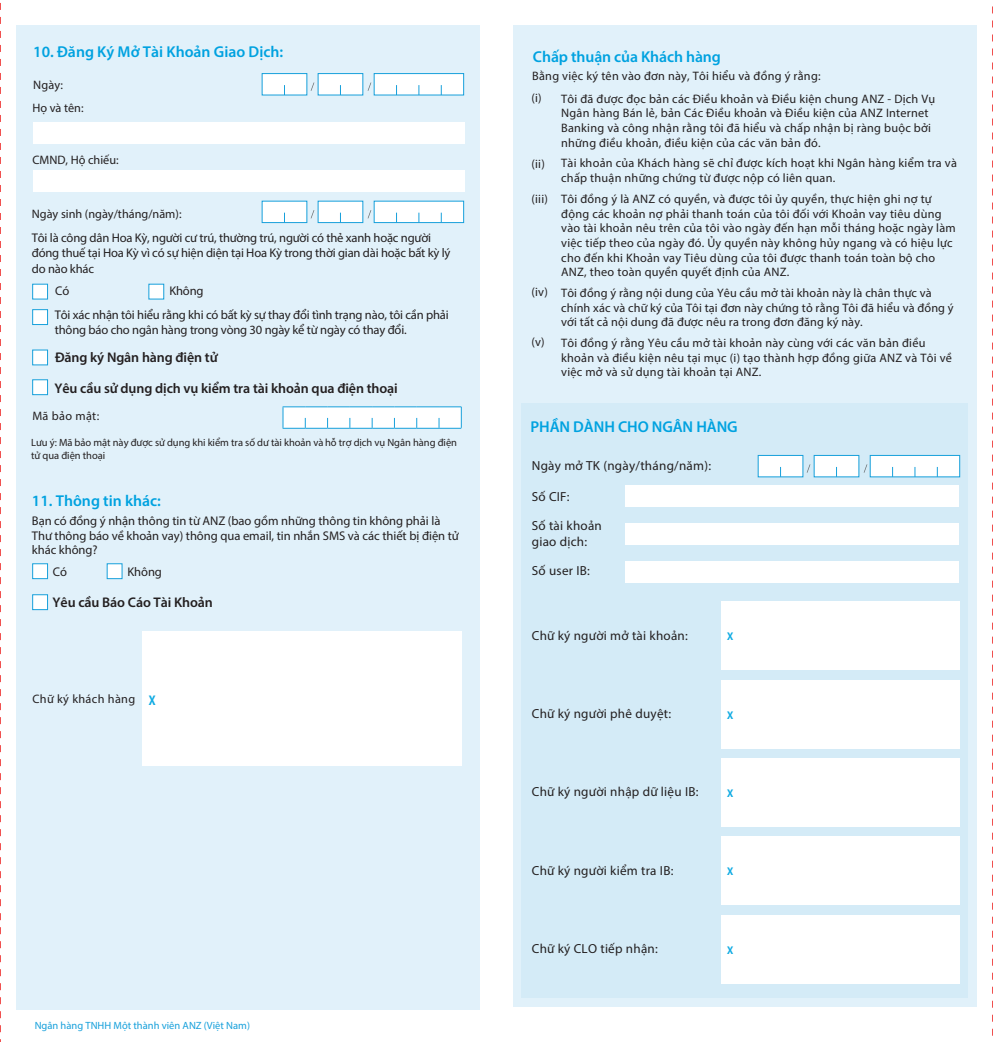
<style>
.page{position:relative;width:993px;height:1042px;background:#fff}
.page>*{position:absolute;margin:0;border:0;box-sizing:border-box;transform-origin:0 0}
.t1{font:600 19.43px "Myriad Pro";color:#10abe3;scale:.71 1}
.t2{font:600 15.75px "Myriad Pro";letter-spacing:-.005em;color:#00a2e0}
.t3{font:600 15.58px "Myriad Pro";color:#10abe3;scale:.8 1}
.t4{font:600 14px "Myriad Pro";letter-spacing:-.005em;color:#231f20}
.t5{font:13.12px/28.5px "Myriad Pro";letter-spacing:.02em;color:#231f20}
.t6{font:12.6px/15px "Myriad Pro";letter-spacing:-.015em;color:#231f20}
.t7{font:12.25px/14.7px "Myriad Pro";letter-spacing:.02em;color:#231f20}
.t8{font:12.25px/23.1px "Myriad Pro";color:#231f20}
.t9{font:10.5px/12.8px "Myriad Pro";letter-spacing:-.005em;color:#231f20}
.t10{font:10.5px "Myriad Pro";color:#17a0db}
</style>
<div class="page">
<div style="left:16px;top:25px;width:464px;height:984px;background:#e1f1fa"></div>
<svg style="left:0;top:3px;width:1px;height:1039px"></svg>
<div style="left:142px;top:632px;width:319px;height:134px;background:#fff"></div>
<div style="left:33px;top:122px;width:431px;height:22px;background:#fff"></div>
<div style="left:33px;top:170px;width:431px;height:22px;background:#fff"></div>
<div style="left:262px;top:201px;width:45px;height:22px;background:#fff;border:1px solid #17a0db"></div>
<div style="left:318px;top:201px;width:45px;height:22px;background:#fff;border:1px solid #17a0db"></div>
<div style="left:374px;top:201px;width:89px;height:22px;background:#fff;border:1px solid #17a0db"></div>
<svg style="left:311px;top:210px;width:3px;height:8px"></svg>
<svg style="left:367px;top:210px;width:4px;height:8px"></svg>
<div style="left:262px;top:73px;width:45px;height:22px;background:#fff;border:1px solid #17a0db"></div>
<div style="left:318px;top:73px;width:45px;height:22px;background:#fff;border:1px solid #17a0db"></div>
<div style="left:374px;top:73px;width:89px;height:22px;background:#fff;border:1px solid #17a0db"></div>
<svg style="left:310px;top:83px;width:4px;height:8px"></svg>
<svg style="left:367px;top:83px;width:4px;height:8px"></svg>
<div style="left:32px;top:594px;width:16px;height:16px;background:#fff;border:1px solid #17a0db"></div>
<div style="left:32px;top:284px;width:16px;height:15px;background:#fff;border:1px solid #17a0db"></div>
<div style="left:32px;top:309px;width:16px;height:16px;background:#fff;border:1px solid #17a0db"></div>
<div style="left:149px;top:284px;width:15px;height:15px;background:#fff;border:1px solid #17a0db"></div>
<div style="left:32px;top:350px;width:16px;height:15px;background:#fff;border:1px solid #17a0db"></div>
<div style="left:32px;top:563px;width:16px;height:16px;background:#fff;border:1px solid #17a0db"></div>
<div style="left:107px;top:563px;width:15px;height:16px;background:#fff;border:1px solid #17a0db"></div>
<svg style="left:282px;top:406px;width:180px;height:23px;background:#e3f3fa"></svg>
<div style="left:32px;top:379px;width:16px;height:16px;background:#fff;border:1px solid #17a0db"></div>
<div style="left:513px;top:25px;width:463px;height:981px;background:#e1f1fa"></div>
<div style="left:521px;top:403px;width:446px;height:595px;background:#d4ebf7"></div>
<div style="left:624px;top:523px;width:334px;height:21px;background:#fff"></div>
<div style="left:624px;top:561px;width:334px;height:21px;background:#fff"></div>
<div style="left:624px;top:485px;width:334px;height:21px;background:#fff"></div>
<div style="left:720px;top:601px;width:239px;height:69px;background:#fff"></div>
<div style="left:720px;top:680px;width:239px;height:68px;background:#fff"></div>
<div style="left:720px;top:758px;width:239px;height:69px;background:#fff"></div>
<div style="left:720px;top:836px;width:239px;height:69px;background:#fff"></div>
<div style="left:720px;top:915px;width:239px;height:68px;background:#fff"></div>
<div style="left:757px;top:455px;width:45px;height:22px;background:#fff;border:1px solid #17a0db"></div>
<div style="left:813px;top:455px;width:45px;height:22px;background:#fff;border:1px solid #17a0db"></div>
<div style="left:869px;top:455px;width:90px;height:22px;background:#fff;border:1px solid #17a0db"></div>
<svg style="left:806px;top:464px;width:4px;height:9px"></svg>
<svg style="left:863px;top:464px;width:4px;height:9px"></svg>
<p class="t2" style="left:33px;top:42px;width:251px">10. Đăng Ký Mở Tài Khoản Giao Dịch:</p>
<p class="t8" style="left:32px;top:73px;width:53px">Ngày:<br>Họ và tên:</p>
<p class="t8" style="left:32px;top:148px;width:88px">CMND, Hộ chiếu:</p>
<p class="t8" style="left:32px;top:202px;width:151px">Ngày sinh (ngày/tháng/năm):</p>
<p class="t6" style="left:32px;top:230px;width:420px">Tôi là công dân Hoa Kỳ, người cư trú, thường trú, người có thẻ xanh hoặc người đóng thuế tại Hoa Kỳ vì có sự hiện diện tại Hoa Kỳ trong thời gian dài hoặc bất kỳ lý do nào khác</p>
<p class="t6" style="left:55px;top:307px;width:395px">Tôi xác nhận tôi hiểu rằng khi có bất kỳ sự thay đổi tình trạng nào, tôi cần phải thông báo cho ngân hàng trong vòng 30 ngày kể từ ngày có thay đổi.</p>
<p class="t6" style="left:55px;top:283px;width:16px">Có</p>
<p class="t6" style="left:169px;top:283px;width:36px">Không</p>
<p class="t4" style="left:55px;top:348px;width:164px">Đăng ký Ngân hàng điện tử</p>
<p class="t4" style="left:54px;top:380px;width:345px">Yêu cầu sử dụng dịch vụ kiểm tra tài khoản qua điện thoại</p>
<p class="t7" style="left:32px;top:408px;width:68px">Mã bảo mật:</p>
<p class="t9" style="left:31px;top:436px;width:427px">Lưu ý: Mã bảo mật này được sử dụng khi kiểm tra số dư tài khoản và hỗ trợ dịch vụ Ngân hàng điện tử qua điện thoại</p>
<p class="t2" style="left:32px;top:490px;width:130px">11. Thông tin khác:</p>
<p class="t6" style="left:32px;top:514px;width:428px;line-height:14.5px">Bạn có đồng ý nhận thông tin từ ANZ (bao gồm những thông tin không phải là<br>Thư thông báo về khoản vay) thông qua email, tin nhắn SMS và các thiết bị điện tử khác không?</p>
<p class="t6" style="left:53px;top:564px;width:16px">Có</p>
<p class="t6" style="left:127px;top:564px;width:36px">Không</p>
<p class="t4" style="left:53px;top:593px;width:162px">Yêu cầu Báo Cáo Tài Khoản</p>
<p class="t7" style="left:32px;top:692px;width:104px">Chữ ký khách hàng</p>
<p class="t1" style="left:149px;top:686px;width:11px">x</p>
<p class="t10" style="left:35px;top:1018px;width:217px">Ngân hàng TNHH Một thành viên ANZ (Việt Nam)</p>
<p class="t2" style="left:533px;top:46px;width:189px">Chấp thuận của Khách hàng</p>
<p class="t7" style="left:561px;top:91px;width:375px">Tôi đã được đọc bản các Điều khoản và Điều kiện chung ANZ - Dịch Vụ Ngân hàng Bán lẻ, bản Các Điều khoản và Điều kiện của ANZ Internet Banking và công nhận rằng tôi đã hiểu và chấp nhận bị ràng buộc bởi những điều khoản, điều kiện của các văn bản đó.</p>
<p class="t7" style="left:561px;top:156px;width:397px">Tài khoản của Khách hàng sẽ chỉ được kích hoạt khi Ngân hàng kiểm tra và chấp thuận những chứng từ được nộp có liên quan.</p>
<p class="t7" style="left:561px;top:191px;width:396px">Tôi đồng ý là ANZ có quyền, và được tôi ủy quyền, thực hiện ghi nợ tự động các khoản nợ phải thanh toán của tôi đối với Khoản vay tiêu dùng vào tài khoản nêu trên của tôi vào ngày đến hạn mỗi tháng hoặc ngày làm việc tiếp theo của ngày đó. Ủy quyền này không hủy ngang và có hiệu lực cho đến khi Khoản vay Tiêu dùng của tôi được thanh toán toàn bộ cho ANZ, theo toàn quyền quyết định của ANZ.</p>
<p class="t7" style="left:561px;top:285px;width:394px">Tôi đồng ý rằng nội dung của Yêu cầu mở tài khoản này là chân thực và chính xác và chữ ký của Tôi tại đơn này chứng tỏ rằng Tôi đã hiểu và đồng ý với tất cả nội dung đã được nêu ra trong đơn đăng ký này.</p>
<p class="t7" style="left:561px;top:335px;width:392px">Tôi đồng ý rằng Yêu cầu mở tài khoản này cùng với các văn bản điều khoản và điều kiện nêu tại mục (i) tạo thành hợp đồng giữa ANZ và Tôi về việc mở và sử dụng tài khoản tại ANZ.</p>
<p class="t7" style="left:531px;top:65px;width:290px;line-height:21.9px">Bằng việc ký tên vào đơn này, Tôi hiểu và đồng ý rằng: (i)</p>
<p class="t7" style="left:531px;top:156px;width:15px">(ii)</p>
<p class="t7" style="left:531px;top:191px;width:18px">(iii)</p>
<p class="t7" style="left:531px;top:284px;width:18px">(iv)</p>
<p class="t7" style="left:531px;top:334px;width:15px">(v)</p>
<p class="t2" style="left:530px;top:417px;width:209px">PHẦN DÀNH CHO NGÂN HÀNG</p>
<p class="t5" style="left:531px;top:451px;width:181px">Ngày mở TK (ngày/tháng/năm):</p>
<p class="t5" style="left:531px;top:482px;width:72px">Số CIF:<br>Số tài khoản</p>
<p class="t5" style="left:531px;top:527px;width:57px">giao dịch:</p>
<p class="t5" style="left:531px;top:556px;width:60px">Số user IB:</p>
<p class="t5" style="left:531px;top:621px;width:157px">Chữ ký người mở tài khoản:</p>
<p class="t3" style="left:727px;top:625px;width:9px">x</p>
<p class="t5" style="left:531px;top:699px;width:141px">Chữ ký người phê duyệt:</p>
<p class="t3" style="left:727px;top:703px;width:9px">x</p>
<p class="t5" style="left:531px;top:777px;width:168px">Chữ ký người nhập dữ liệu IB:</p>
<p class="t3" style="left:727px;top:782px;width:9px">x</p>
<p class="t5" style="left:531px;top:856px;width:143px">Chữ ký người kiểm tra IB:</p>
<p class="t3" style="left:727px;top:860px;width:9px">x</p>
<p class="t5" style="left:531px;top:934px;width:127px">Chữ ký CLO tiếp nhận:</p>
<p class="t3" style="left:727px;top:938px;width:9px">x</p>
</div>
